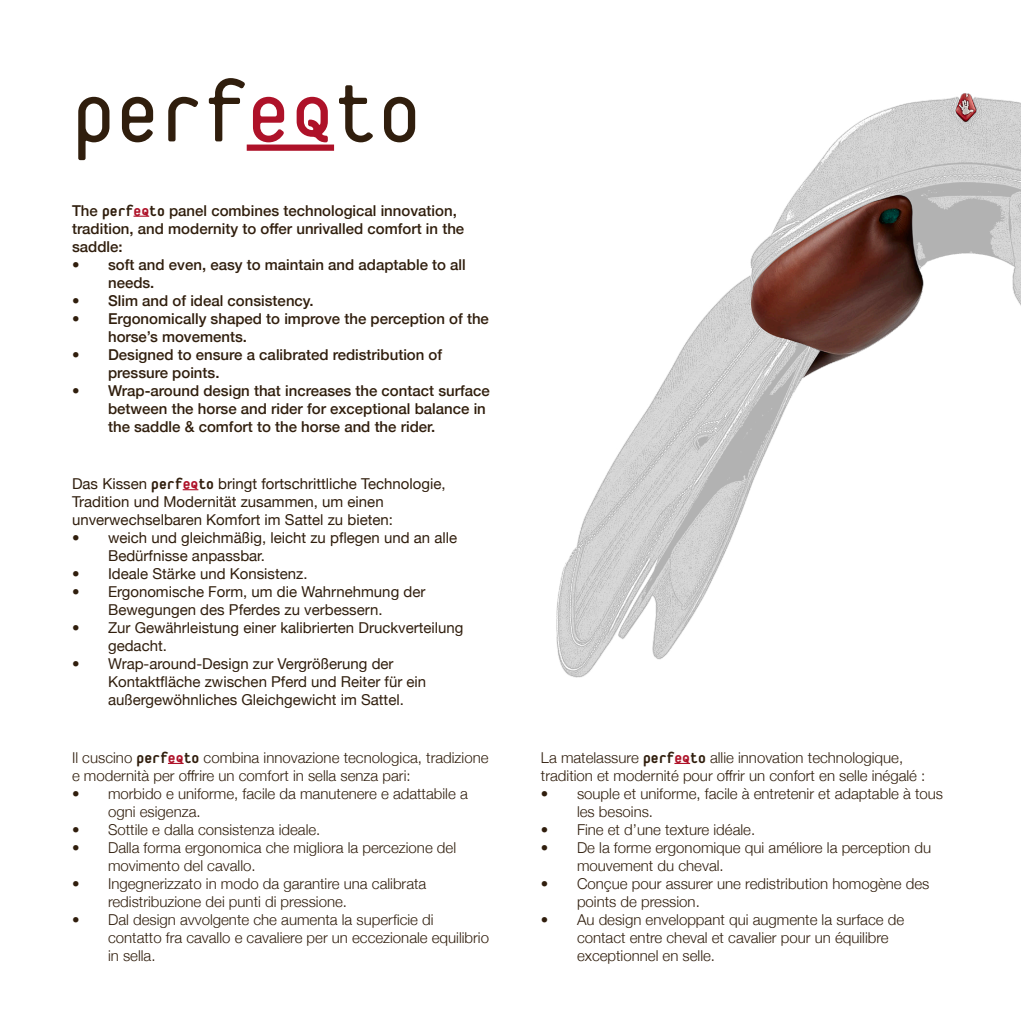
<style>
.page{position:relative;width:1021px;height:1021px;background:#fff}
.page>*{position:absolute;margin:0;border:0;box-sizing:border-box;transform-origin:0 0}
.t1{font:94.4px "Platelet OT";color:#301e0d}
.t2{font:300 15px/18px "Helvetica Neue";color:#301e0d}
.t3{font:15px/18px "Helvetica Neue";color:#301e0d}
.t4{font:500 15px/18px "Helvetica Neue";color:#301e0d}
.s1{color:#ae1229}
.s2{font-family:"Platelet OT";font-weight:800;font-size:17px}
.s3{font-family:"Platelet OT";font-weight:800;font-size:17px;color:#ae1229}
.s4{font-weight:300}
</style>
<div class="page">
<svg style="left:183px;top:489px;width:15px;height:1px"></svg>
<img style="left:556px;top:93px;width:464px;height:585px">
<div style="left:247px;top:144px;width:87px;height:7px;background:#ae1229"></div>
<svg style="left:168px;top:762px;width:16px;height:2px"></svg>
<svg style="left:133px;top:216px;width:16px;height:1px"></svg>
<svg style="left:674px;top:762px;width:16px;height:2px"></svg>
<p class="t1" style="left:72px;top:76px;width:351px">perf<span class="s1">eQ</span>to</p>
<p class="t4" style="left:72px;top:200px;width:394px">The <span class="s2">perf</span><span class="s3">eQ</span><span class="s2">to</span> panel combines technological innovation, tradition, and modernity to offer unrivalled comfort in the saddle:</p>
<p class="t4" style="left:108px;top:254px;width:359px;text-indent:-36px">• soft and even, easy to maintain and adaptable to all needs.</p>
<p class="t4" style="left:72px;top:290px;width:243px">• Slim and of ideal consistency.</p>
<p class="t4" style="left:108px;top:308px;width:382px;text-indent:-36px">• Ergonomically shaped to improve the perception of the horse’s movements.</p>
<p class="t4" style="left:108px;top:344px;width:336px;text-indent:-36px">• Designed to ensure a calibrated redistribution of pressure points.</p>
<p class="t4" style="left:108px;top:380px;width:383px;text-indent:-36px"><span class="s4">•</span> Wrap-around design that increases the contact surface between the horse and rider for exceptional balance in the saddle &amp; comfort to the horse and the rider.</p>
<p class="t3" style="left:72px;top:476px;width:375px">Das Kissen <span class="s2">perf</span><span class="s3">eQ</span><span class="s2">to</span> bringt fortschrittliche Technologie,<br>Tradition und Modernität zusammen, um einen unverwechselbaren Komfort im Sattel zu bieten:</p>
<p class="t3" style="left:108px;top:530px;width:350px;text-indent:-36px"><span class="s4">•</span> weich und gleichmäßig, leicht zu pflegen und an alle<br>Bedürfnisse anpassbar.</p>
<p class="t3" style="left:72px;top:566px;width:237px"><span class="s4">•</span> Ideale Stärke und Konsistenz.</p>
<p class="t3" style="left:72px;top:584px;width:355px;text-align:center"><span class="s4">•</span> Ergonomische Form, um die Wahrnehmung der<br>Bewegungen des Pferdes zu verbessern.</p>
<p class="t3" style="left:108px;top:620px;width:357px;text-indent:-36px"><span class="s4">•</span> Zur Gewährleistung einer kalibrierten Druckverteilung gedacht.</p>
<p class="t3" style="left:108px;top:656px;width:320px;text-indent:-36px"><span class="s4">•</span> Wrap-around-Design zur Vergrößerung der<br>Kontaktfläche zwischen Pferd und Reiter für ein außergewöhnliches Gleichgewicht im Sattel.</p>
<p class="t2" style="left:72px;top:747px;width:418px">Il cuscino <span class="s2">perf</span><span class="s3">eQ</span><span class="s2">to</span> combina innovazione tecnologica, tradizione e modernità per offrire un comfort in sella senza pari:</p>
<p class="t2" style="left:108px;top:783px;width:361px;text-indent:-36px">• morbido e uniforme, facile da manutenere e adattabile a ogni esigenza.</p>
<p class="t2" style="left:72px;top:819px;width:250px">• Sottile e dalla consistenza ideale.</p>
<p class="t2" style="left:108px;top:837px;width:349px;text-indent:-36px">• Dalla forma ergonomica che migliora la percezione del movimento del cavallo.</p>
<p class="t2" style="left:108px;top:873px;width:320px;text-indent:-36px">• Ingegnerizzato in modo da garantire una calibrata redistribuzione dei punti di pressione.</p>
<p class="t2" style="left:108px;top:909px;width:382px;text-indent:-36px">• Dal design avvolgente che aumenta la superficie di contatto fra cavallo e cavaliere per un eccezionale equilibrio in sella.</p>
<p class="t2" style="left:541px;top:747px;width:386px">La matelassure <span class="s2">perf</span><span class="s3">eQ</span><span class="s2">to</span> allie innovation technologique, tradition et modernité pour offrir un confort en selle inégalé :</p>
<p class="t2" style="left:577px;top:783px;width:367px;text-indent:-36px">• souple et uniforme, facile à entretenir et adaptable à tous les besoins.</p>
<p class="t2" style="left:541px;top:819px;width:216px">• Fine et d’une texture idéale.</p>
<p class="t2" style="left:577px;top:837px;width:356px;text-indent:-36px">• De la forme ergonomique qui améliore la perception du mouvement du cheval.</p>
<p class="t2" style="left:577px;top:873px;width:354px;text-indent:-36px">• Conçue pour assurer une redistribution homogène des points de pression.</p>
<p class="t2" style="left:577px;top:909px;width:329px;text-indent:-36px">• Au design enveloppant qui augmente la surface de contact entre cheval et cavalier pour un équilibre exceptionnel en selle.</p>
</div>
